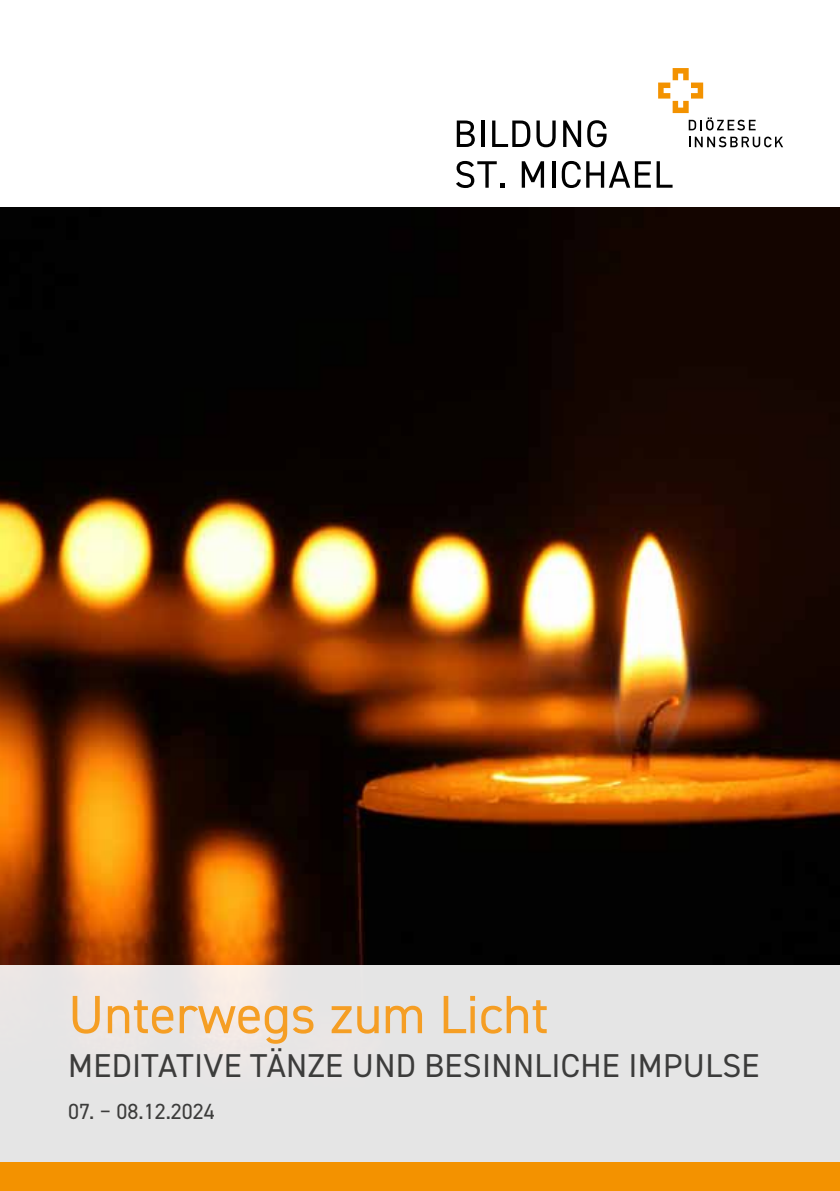
<style>
.page{position:relative;width:840px;height:1191px;background:#fff}
.page>*{position:absolute;margin:0;border:0;box-sizing:border-box;transform-origin:0 0}
.t1{font:54px "DIN2014";color:#f59e24}
.t2{font:33px "DIN2014";letter-spacing:.01em;color:#3c3c3b}
.t3{font:22px "DIN2014";color:#3c3c3b}
</style>
<div class="page">
<img style="left:0;top:208px;width:839px;height:757px">
<div style="left:0;top:965px;width:839px;height:207px;background:#e5e5e5"></div>
<div style="left:0;top:1162px;width:839px;height:29px;background:#f39200"></div>
<svg style="left:456px;top:120px;width:18px;height:27px"></svg>
<svg style="left:481px;top:120px;width:3px;height:27px"></svg>
<svg style="left:492px;top:120px;width:38px;height:27px"></svg>
<svg style="left:536px;top:120px;width:19px;height:27px"></svg>
<svg style="left:563px;top:120px;width:17px;height:27px"></svg>
<svg style="left:587px;top:120px;width:19px;height:27px"></svg>
<svg style="left:456px;top:161px;width:48px;height:27px"></svg>
<svg style="left:521px;top:161px;width:22px;height:27px"></svg>
<svg style="left:552px;top:161px;width:3px;height:27px"></svg>
<svg style="left:561px;top:161px;width:19px;height:27px"></svg>
<svg style="left:586px;top:161px;width:64px;height:27px"></svg>
<svg style="left:656px;top:161px;width:16px;height:27px"></svg>
<svg style="left:689px;top:137px;width:93px;height:10px"></svg>
<svg style="left:658px;top:68px;width:97px;height:62px"></svg>
<h1 class="t1" style="left:68px;top:980px;width:481px">Unterwegs zum Licht</h1>
<p class="t2" style="left:68px;top:1045px;width:692px">MEDITATIVE TÄNZE UND BESINNLICHE IMPULSE</p>
<p class="t3" style="left:68px;top:1098px;width:148px">07. – 08.12.2024</p>
</div>
